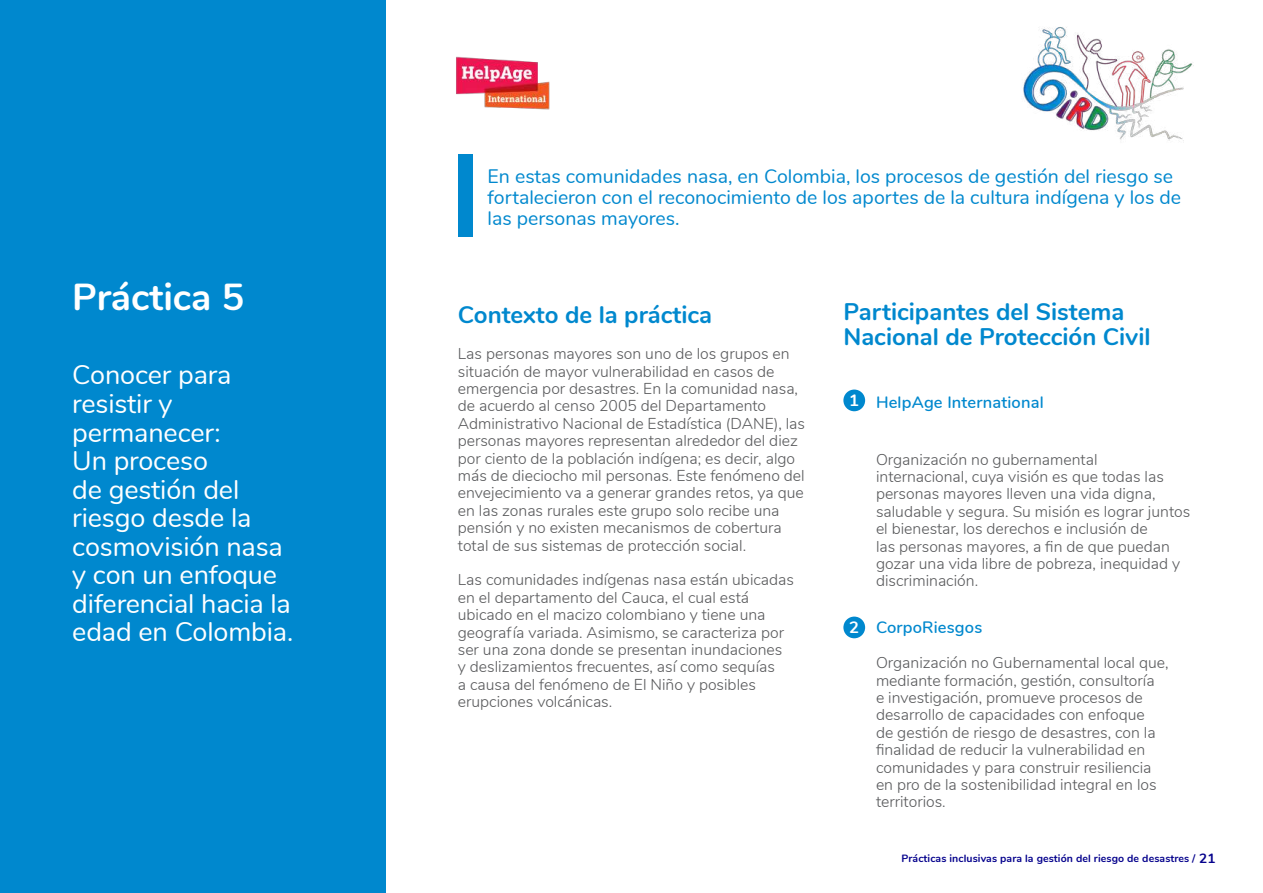
<style>
.page{position:relative;width:1263px;height:893px;background:#fff}
.page>*{position:absolute;margin:0;border:0;box-sizing:border-box;transform-origin:0 0}
.t1{font:700 37.5px "Nunito";color:#fff}
.t2{font:27px/28.5px "Nunito";letter-spacing:-.005em;color:#fff}
.t3{font:700 24px/25.5px "Nunito";color:#0088ce}
.t4{font:19.5px/21px "Nunito";color:#0088ce}
.t5{font:600 16.5px "Nunito";letter-spacing:.01em;color:#0088ce}
.t6{font:300 15.75px/17.4px "Nunito";color:#57585a}
.t7{font:700 10.5px "Nunito";letter-spacing:.01em;color:#06038d}
.s1{font-weight:700;color:#fff}
.s2{font-size:13.5px}
</style>
<div class="page">
<div style="left:843px;top:617px;width:22px;height:21px;background:#0088ce;border-radius:50%"></div>
<div style="left:843px;top:390px;width:22px;height:21px;background:#0088ce;border-radius:50%"></div>
<div style="left:0;top:0;width:386px;height:893px;background:#0088ce"></div>
<div style="left:458px;top:154px;width:15px;height:83px;background:#0088ce"></div>
<img style="left:456px;top:56px;width:94px;height:54px">
<img style="left:1023px;top:27px;width:170px;height:114px">
<h1 class="t1" style="left:72px;top:269px;width:173px">Práctica 5</h1>
<h2 class="t2" style="left:72px;top:359px;width:223px">Conocer para resistir y permanecer:<br>Un proceso<br>de gestión del riesgo desde la cosmovisión nasa y con un enfoque diferencial hacia la edad en Colombia.</h2>
<p class="t4" style="left:488px;top:164px;width:695px">En estas comunidades nasa, en Colombia, los procesos de gestión del riesgo se fortalecieron con el reconocimiento de los aportes de la cultura indígena y los de las personas mayores.</p>
<h3 class="t3" style="left:458px;top:300px;width:256px">Contexto de la práctica</h3>
<p class="t6" style="left:458px;top:344px;width:349px">Las personas mayores son uno de los grupos en situación de mayor vulnerabilidad en casos de emergencia por desastres. En la comunidad nasa, de acuerdo al censo 2005 del Departamento Administrativo Nacional de Estadística (DANE), las personas mayores representan alrededor del diez por ciento de la población indígena; es decir, algo más de dieciocho mil personas. Este fenómeno del envejecimiento va a generar grandes retos, ya que en las zonas rurales este grupo solo recibe una pensión y no existen mecanismos de cobertura total de sus sistemas de protección social.</p>
<p class="t6" style="left:458px;top:570px;width:338px">Las comunidades indígenas nasa están ubicadas en el departamento del Cauca, el cual está ubicado en el macizo colombiano y tiene una geografía variada. Asimismo, se caracteriza por ser una zona donde se presentan inundaciones y deslizamientos frecuentes, así como sequías<br>a causa del fenómeno de El Niño y posibles erupciones volcánicas.</p>
<h3 class="t3" style="left:843px;top:297px;width:309px">Participantes del Sistema<br>Nacional de Protección Civil</h3>
<p class="t5" style="left:849px;top:390px;width:196px"><span class="s1">1</span> HelpAge International</p>
<p class="t6" style="left:876px;top:449px;width:316px">Organización no gubernamental internacional, cuya visión es que todas las personas mayores lleven una vida digna, saludable y segura. Su misión es lograr juntos el bienestar, los derechos e inclusión de<br>las personas mayores, a fin de que puedan gozar una vida libre de pobreza, inequidad y discriminación.</p>
<p class="t5" style="left:849px;top:615px;width:135px"><span class="s1">2</span> CorpoRiesgos</p>
<p class="t6" style="left:876px;top:653px;width:294px">Organización no Gubernamental local que, mediante formación, gestión, consultoría<br>e investigación, promueve procesos de desarrollo de capacidades con enfoque<br>de gestión de riesgo de desastres, con la finalidad de reducir la vulnerabilidad en comunidades y para construir resiliencia en pro de la sostenibilidad integral en los territorios.</p>
<p class="t7" style="left:901px;top:851px;width:315px">Prácticas inclusivas para la gestión del riesgo de desastres / <span class="s2">21</span></p>
</div>
